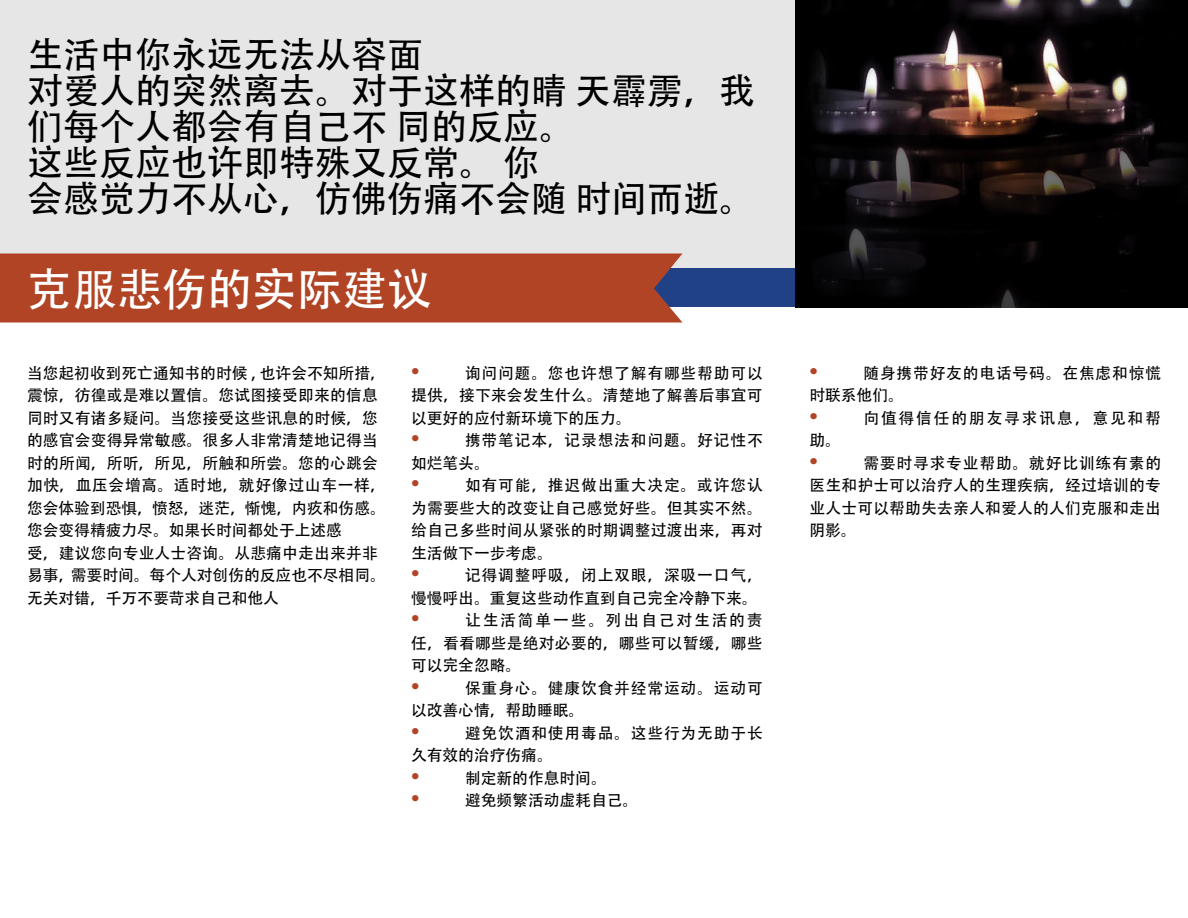
<style>
.page{position:relative;width:1188px;height:918px;background:#fff}
.page>*{position:absolute;margin:0;border:0;box-sizing:border-box;transform-origin:0 0}
.t1{font:45px "Adobe Heiti Std";color:#fff}
.t2{font:36px/36px "Adobe Heiti Std";color:#000}
.c-bodytext{font:15.75px/22.5px "Adobe Heiti Std";letter-spacing:.015em;color:#000;text-align:justify}
.c-bodytext-2{font:15.75px/22.5px "Adobe Heiti Std";letter-spacing:.055em;color:#000}
.c-bodytext-3{font:15.75px/22.5px "Adobe Heiti Std";letter-spacing:.12em;color:#000}
.s1{font-family:"Myriad Pro";font-size:30px;color:#b04425}
</style>
<div class="page">
<div style="left:0;top:0;width:1188px;height:282px;background:#e5e6e5"></div>
<div style="left:0;top:268px;width:1188px;height:40px;background:#204185"></div>
<div style="left:0;top:254px;width:682px;height:69px;background:#b04425"></div>
<div style="left:796px;top:0;width:392px;height:308px;background:#000"></div>
<img style="left:818px;top:0;width:317px;height:136px">
<svg style="left:819px;top:136px;width:360px;height:172px"></svg>
<p class="t2" style="left:27px;top:38px;width:397px">生活中你永远无法从容面</p>
<p class="t2" style="left:27px;top:74px;width:730px">对爱人的突然离去。对于这样的晴 天霹雳，我们每个人都会有自己不 同的反应。</p>
<p class="t2" style="left:27px;top:146px;width:514px">这些反应也许即特殊又反常。 你</p>
<p class="t2" style="left:27px;top:182px;width:730px">会感觉力不从心，仿佛伤痛不会随 时间而逝。</p>
<p class="t1" style="left:27px;top:263px;width:406px">克服悲伤的实际建议</p>
<p class="c-bodytext" style="left:27px;top:362px;width:360px;text-align:left">当您起初收到死亡通知书的时候 , 也许会不知所措，震惊，彷徨或是难以置信。您试图接受即来的信息同时又有诸多疑问。当您接受这些讯息的时候，您的感官会变得异常敏感。很多人非常清楚地记得当时的所闻，所听，所见，所触和所尝。您的心跳会加快，血压会增高。适时地，就好像过山车一样，您会体验到恐惧，愤怒，迷茫，惭愧，内疚和伤感。您会变得精疲力尽。如果长时间都处于上述感</p>
<p class="c-bodytext" style="left:27px;top:542px;width:360px;text-align:left">受，建议您向专业人士咨询。从悲痛中走出来并非易事，需要时间。每个人对创伤的反应也不尽相同。无关对错，千万不要苛求自己和他人</p>
<p class="c-bodytext" style="left:411px;top:362px;width:353px"><span class="s1">•</span> 询问问题。您也许想了解有哪些帮助可以提供，接下来会发生什么。清楚地了解善后事宜可以更好的应付新环境下的压力。</p>
<p class="c-bodytext-2" style="left:411px;top:429px;width:353px"><span class="s1">•</span> 携带笔记本，记录想法和问题。好记性不如烂笔头。</p>
<p class="c-bodytext" style="left:411px;top:474px;width:353px"><span class="s1">•</span> 如有可能，推迟做出重大决定。或许您认为需要些大的改变让自己感觉好些。但其实不然。给自己多些时间从紧张的时期调整过渡出来，再对生活做下一步考虑。</p>
<p class="c-bodytext" style="left:411px;top:564px;width:353px"><span class="s1">•</span> 记得调整呼吸，闭上双眼，深吸一口气，慢慢呼出。重复这些动作直到自己完全冷静下来。</p>
<p class="c-bodytext" style="left:411px;top:609px;width:353px"><span class="s1">•</span> 让生活简单一些。列出自己对生活的责任，看看哪些是绝对必要的，哪些可以暂缓，哪些可以完全忽略。</p>
<p class="c-bodytext-2" style="left:411px;top:677px;width:353px"><span class="s1">•</span> 保重身心。健康饮食并经常运动。运动可以改善心情，帮助睡眠。</p>
<p class="c-bodytext-2" style="left:411px;top:722px;width:353px"><span class="s1">•</span> 避免饮酒和使用毒品。这些行为无助于长久有效的治疗伤痛。</p>
<p class="c-bodytext" style="left:411px;top:767px;width:197px"><span class="s1">•</span> 制定新的作息时间。</p>
<p class="c-bodytext" style="left:411px;top:789px;width:229px"><span class="s1">•</span> 避免频繁活动虚耗自己。</p>
<p class="c-bodytext-2" style="left:809px;top:362px;width:353px"><span class="s1">•</span> 随身携带好友的电话号码。在焦虑和惊慌时联系他们。</p>
<p class="c-bodytext-3" style="left:809px;top:407px;width:353px"><span class="s1">•</span> 向值得信任的朋友寻求讯息，意见和帮助。</p>
<p class="c-bodytext" style="left:809px;top:452px;width:353px"><span class="s1">•</span> 需要时寻求专业帮助。就好比训练有素的医生和护士可以治疗人的生理疾病，经过培训的专业人士可以帮助失去亲人和爱人的人们克服和走出阴影。</p>
</div>
